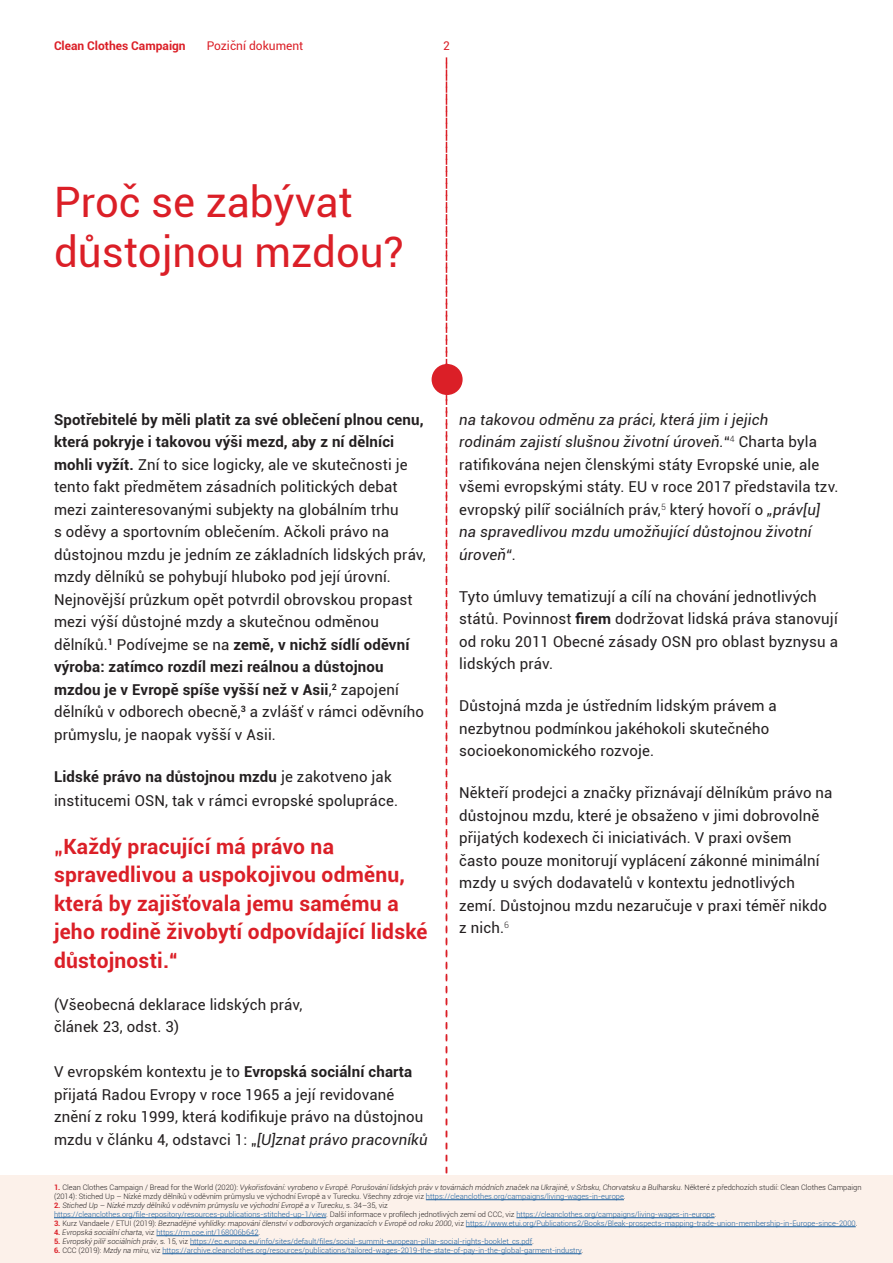
<style>
.page{position:relative;width:893px;height:1263px;background:#fff}
.page>*{position:absolute;margin:0;border:0;box-sizing:border-box;transform-origin:0 0}
.CCC_Body_copy_Robert{font:42px/49.5px "Roboto";color:#db1f27}
.CCC_Body_copy_Robert-2{font:700 21px/28.5px "Roboto";letter-spacing:.01em;color:#db1f27}
.t1{font:15px/22.5px "Roboto";letter-spacing:.01em;color:#231f20}
.t2{font:700 12px "Roboto";color:#db1f27}
.t3{font:12px "Roboto";color:#db1f27}
.t4{font:300 7.5px "Roboto";color:#175d9e}
.t5{font:300 7.5px/9px "Roboto";color:#231f20}
.t6{font:italic 300 7.5px "Roboto";color:#231f20}
.s1{font-weight:700}
.s2{font-style:italic}
.s3{font-weight:700;color:#db1f27}
.s4{color:#175d9e}
.s5{font-weight:700;font-style:normal;color:#db1f27}
.s6{font-style:normal}
.s7{color:#231f20}
.s8{font-style:italic;color:#231f20}
</style>
<div class="page">
<svg style="left:446px;top:57px;width:1px;height:1117px"></svg>
<div style="left:432px;top:364px;width:31px;height:31px;background:#db1f27;border-radius:50%"></div>
<div style="left:0;top:1175px;width:893px;height:88px;background:#fcf1ea"></div>
<hr style="left:426px;top:1199px;width:198px;height:1px;background:#175d9e">
<hr style="left:54px;top:1217px;width:272px;height:1px;background:#175d9e">
<hr style="left:516px;top:1217px;width:199px;height:1px;background:#175d9e">
<hr style="left:466px;top:1226px;width:390px;height:1px;background:#175d9e">
<hr style="left:156px;top:1235px;width:103px;height:1px;background:#175d9e">
<hr style="left:190px;top:1244px;width:342px;height:1px;background:#175d9e">
<hr style="left:162px;top:1253px;width:420px;height:1px;background:#175d9e">
<p class="t2" style="left:54px;top:38px;width:133px">Clean Clothes Campaign</p>
<p class="t3" style="left:207px;top:38px;width:98px">Poziční dokument</p>
<p class="t3" style="left:443px;top:38px;width:8px">2</p>
<p class="CCC_Body_copy_Robert" style="left:54px;top:176px;width:351px">Proč se zabývat důstojnou mzdou?</p>
<p class="t1" style="left:54px;top:408px;width:373px"><span class="s1">Spotřebitelé by měli platit za své oblečení plnou cenu, která pokryje i takovou výši mezd, aby z ní dělníci mohli vyžít.</span> Zní to sice logicky, ale ve skutečnosti je tento fakt předmětem zásadních politických debat mezi zainteresovanými subjekty na globálním trhu<br>s oděvy a sportovním oblečením. Ačkoli právo na důstojnou mzdu je jedním ze základních lidských práv, mzdy dělníků se pohybují hluboko pod její úrovní.<br>Nejnovější průzkum opět potvrdil obrovskou propast mezi výší důstojné mzdy a skutečnou odměnou dělníků.<sup>1</sup> Podívejme se na <span class="s1">země, v nichž sídlí oděvní výroba: zatímco rozdíl mezi reálnou a důstojnou mzdou je v Evropě spíše vyšší než v Asii</span>,<sup>2</sup> zapojení dělníků v odborech obecně,<sup>3</sup> a zvlášť v rámci oděvního průmyslu, je naopak vyšší v Asii.</p>
<p class="t1" style="left:54px;top:764px;width:346px;line-height:24px"><span class="s1">Lidské právo na důstojnou mzdu</span> je zakotveno jak institucemi OSN, tak v rámci evropské spolupráce.</p>
<p class="CCC_Body_copy_Robert-2" style="left:54px;top:831px;width:375px">„Každý pracující má právo na spravedlivou a uspokojivou odměnu, která by zajišťovala jemu samému a jeho rodině živobytí odpovídající lidské důstojnosti.“</p>
<p class="t1" style="left:54px;top:993px;width:250px">(Všeobecná deklarace lidských práv,</p>
<p class="t1" style="left:54px;top:1015px;width:127px">článek 23, odst. 3)</p>
<p class="t1" style="left:54px;top:1060px;width:375px">V evropském kontextu je to <span class="s1">Evropská sociální charta </span>přijatá Radou Evropy v roce 1965 a její revidované znění z roku 1999, která kodifikuje právo na důstojnou mzdu v článku 4, odstavci 1: „<span class="s2">[U]znat právo pracovníků</span></p>
<p class="t1" style="left:459px;top:408px;width:381px"><span class="s2">na takovou odměnu za práci, která jim i jejich<br>rodinám zajistí slušnou životní úroveň.</span>“<sup>4</sup> Charta byla ratifikována nejen členskými státy Evropské unie, ale všemi evropskými státy. EU v roce 2017 představila tzv. evropský pilíř sociálních práv,<sup>5</sup> který hovoří o <span class="s2">„práv[u] na spravedlivou mzdu umožňující důstojnou životní úroveň“</span>.</p>
<p class="t1" style="left:459px;top:585px;width:380px">Tyto úmluvy tematizují a cílí na chování jednotlivých států. Povinnost <span class="s1">firem</span> dodržovat lidská práva stanovují od roku 2011 Obecné zásady OSN pro oblast byznysu a lidských práv.</p>
<p class="t1" style="left:459px;top:694px;width:319px">Důstojná mzda je ústředním lidským právem a nezbytnou podmínkou jakéhokoli skutečného socioekonomického rozvoje.</p>
<p class="t1" style="left:459px;top:781px;width:375px">Někteří prodejci a značky přiznávají dělníkům právo na důstojnou mzdu, které je obsaženo v jimi dobrovolně přijatých kodexech či iniciativách. V praxi ovšem často pouze monitorují vyplácení zákonné minimální mzdy u svých dodavatelů v kontextu jednotlivých zemí. Důstojnou mzdu nezaručuje v praxi téměř nikdo z nich.<sup>6</sup></p>
<p class="t5" style="left:54px;top:1183px;width:809px"><span class="s3">1.</span> Clean Clothes Campaign / Bread for the World (2020): <span class="s2">Vykořisťování: vyrobeno v Evropě. Porušování lidských práv v továrnách módních značek na Ukrajině, v Srbsku, Chorvatsku a Bulharsku.</span> Některé z předchozích studií: Clean Clothes Campaign (2014): Stiched Up – Nízké mzdy dělníků v oděvním průmyslu ve východní Evropě a v Turecku. Všechny zdroje viz <span class="s4">https://cleanclothes.org/campaigns/living-wages-in-europe</span>.</p>
<p class="t6" style="left:54px;top:1200px;width:335px"><span class="s5">2.</span> Stiched Up – Nízké mzdy dělníků v oděvním průmyslu ve východní Evropě a v Turecku<span class="s6">, s. 34–35, viz</span></p>
<p class="t4" style="left:54px;top:1209px;width:664px">https://cleanclothes.org/file-repository/resources-publications-stitched-up-1/view<span class="s7">. Další informace v profilech jednotlivých zemí od CCC, viz</span> https://cleanclothes.org/campaigns/living-wages-in-europe<span class="s7">.</span></p>
<p class="t4" style="left:54px;top:1218px;width:805px"><span class="s3">3.</span> <span class="s7">Kurz Vandaele / ETUI (2019):</span> <span class="s8">Beznadějné vyhlídky: mapování členství v odborových organizacích v Evropě od roku 2000</span><span class="s7">, viz</span> https://www.etui.org/Publications2/Books/Bleak-prospects-mapping-trade-union-membership-in-Europe-since-2000<span class="s7">.</span></p>
<p class="t4" style="left:54px;top:1227px;width:208px"><span class="s3">4.</span> <span class="s8">Evropská sociální charta</span><span class="s7">, viz</span> https://rm.coe.int/168006b642<span class="s7">.</span></p>
<p class="t4" style="left:54px;top:1236px;width:481px"><span class="s3">5.</span> <span class="s8">Evropský pilíř sociálních práv</span><span class="s7">, s. 15, viz</span> https://ec.europa.eu/info/sites/default/files/social-summit-european-pillar-social-rights-booklet_cs.pdf<span class="s7">.</span></p>
<p class="t4" style="left:54px;top:1245px;width:531px"><span class="s3">6.</span> <span class="s7">CCC (2019):</span> <span class="s8">Mzdy na míru</span><span class="s7">, viz</span> https://archive.cleanclothes.org/resources/publications/tailored-wages-2019-the-state-of-pay-in-the-global-garment-industry<span class="s7">.</span></p>
</div>
